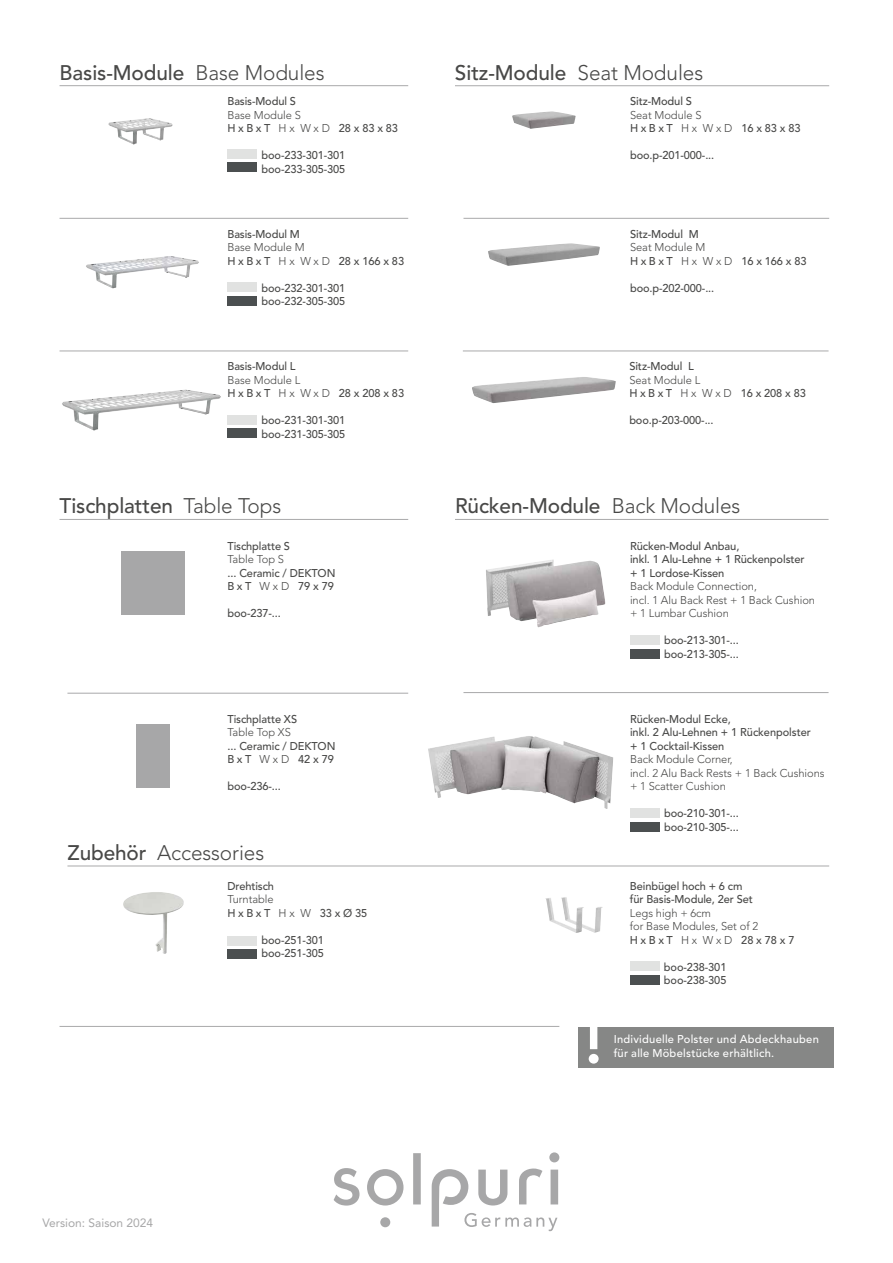
<style>
.page{position:relative;width:893px;height:1263px;background:#fff}
.page>*{position:absolute;margin:0;border:0;box-sizing:border-box;transform-origin:0 0}
.t1{font:500 21px "Avenir LT Std";letter-spacing:-.005em;color:#484847}
.t2{font:300 21px "Avenir LT Std";letter-spacing:-.005em;color:#484847}
.t3{font:12px "Avenir LT Std";color:#a7a7a8}
.t4{font:500 11.25px/13.5px "Avenir LT Std";letter-spacing:-.01em;color:#484847}
.t5{font:300 11.25px/13.5px "Avenir LT Std";letter-spacing:-.005em;color:#484847}
.t6{font:500 11.25px/14.2px "Avenir LT Std";letter-spacing:.025em;color:#fff}
.s1{font-weight:300}
.s2{font-weight:500}
</style>
<div class="page">
<svg style="left:367px;top:1169px;width:36px;height:36px"></svg>
<div style="left:413px;top:1153px;width:8px;height:51px;background:#a7a7a8"></div>
<div style="left:380px;top:1217px;width:10px;height:10px;background:#a7a7a8;border-radius:50%"></div>
<div style="left:549px;top:1152px;width:10px;height:10px;background:#a7a7a8;border-radius:50%"></div>
<div style="left:551px;top:1169px;width:7px;height:35px;background:#a7a7a8"></div>
<svg style="left:334px;top:1168px;width:25px;height:37px"></svg>
<svg style="left:432px;top:1168px;width:125px;height:63px"></svg>
<div style="left:578px;top:1027px;width:255px;height:40px;background:#868786"></div>
<svg style="left:589px;top:1027px;width:10px;height:37px"></svg>
<hr style="left:455px;top:85px;width:374px;height:1px;background:#a9a9aa">
<hr style="left:60px;top:85px;width:348px;height:1px;background:#a9a9aa">
<div style="left:630px;top:635px;width:30px;height:10px;background:#e1e2e1"></div>
<div style="left:630px;top:649px;width:30px;height:9px;background:#4b4f50"></div>
<div style="left:630px;top:808px;width:30px;height:10px;background:#e1e2e1"></div>
<div style="left:630px;top:822px;width:30px;height:9px;background:#4b4f50"></div>
<hr style="left:455px;top:519px;width:373px;height:1px;background:#a9a9aa">
<hr style="left:463px;top:692px;width:365px;height:1px;background:#a9a9aa">
<hr style="left:67px;top:866px;width:762px;height:1px;background:#a9a9aa">
<div style="left:630px;top:961px;width:30px;height:10px;background:#e1e2e1"></div>
<div style="left:630px;top:975px;width:30px;height:9px;background:#4b4f50"></div>
<hr style="left:60px;top:1026px;width:499px;height:1px;background:#a9a9aa">
<hr style="left:67px;top:693px;width:341px;height:1px;background:#a9a9aa">
<hr style="left:60px;top:519px;width:348px;height:1px;background:#a9a9aa">
<div style="left:228px;top:936px;width:29px;height:9px;background:#e1e2e1"></div>
<div style="left:228px;top:949px;width:29px;height:10px;background:#4b4f50"></div>
<div style="left:122px;top:552px;width:63px;height:63px;background:#a7a7a8"></div>
<div style="left:137px;top:725px;width:33px;height:63px;background:#a7a7a8"></div>
<hr style="left:60px;top:351px;width:348px;height:1px;background:#a9a9aa">
<hr style="left:60px;top:218px;width:348px;height:1px;background:#a9a9aa">
<div style="left:227px;top:149px;width:30px;height:10px;background:#e1e2e1"></div>
<div style="left:227px;top:163px;width:30px;height:9px;background:#4b4f50"></div>
<div style="left:227px;top:282px;width:30px;height:10px;background:#e1e2e1"></div>
<div style="left:227px;top:296px;width:30px;height:9px;background:#4b4f50"></div>
<div style="left:227px;top:415px;width:30px;height:9px;background:#e1e2e1"></div>
<div style="left:227px;top:429px;width:30px;height:9px;background:#4b4f50"></div>
<hr style="left:463px;top:218px;width:366px;height:1px;background:#a9a9aa">
<hr style="left:463px;top:351px;width:365px;height:1px;background:#a9a9aa">
<img style="left:472px;top:377px;width:144px;height:26px">
<img style="left:488px;top:243px;width:112px;height:23px">
<img style="left:512px;top:111px;width:63px;height:18px">
<img style="left:486px;top:559px;width:119px;height:68px">
<img style="left:428px;top:736px;width:185px;height:73px">
<img style="left:545px;top:897px;width:58px;height:36px">
<img style="left:123px;top:892px;width:61px;height:62px">
<img style="left:108px;top:118px;width:65px;height:26px">
<img style="left:86px;top:256px;width:113px;height:32px">
<img style="left:62px;top:390px;width:159px;height:40px">
<h1 class="t1" style="left:60px;top:60px;width:267px">Basis-Module <span class="s1">Base Modules</span></h1>
<h1 class="t1" style="left:455px;top:60px;width:250px">Sitz-Module <span class="s1">Seat Modules</span></h1>
<p class="t4" style="left:227px;top:95px;width:70px">Basis-Modul S</p>
<p class="t5" style="left:227px;top:108px;width:172px">Base Module S<br><span class="s2">H x B x T</span> H x W x D <span class="s2">28 x 83 x 83</span></p>
<p class="t4" style="left:261px;top:149px;width:85px">boo-233-301-301 boo-233-305-305</p>
<p class="t4" style="left:227px;top:227px;width:74px">Basis-Modul M</p>
<p class="t5" style="left:227px;top:241px;width:178px">Base Module M<br><span class="s2">H x B x T</span> H x W x D <span class="s2">28 x 166 x 83</span></p>
<p class="t4" style="left:261px;top:281px;width:85px">boo-232-301-301 boo-232-305-305</p>
<p class="t4" style="left:227px;top:360px;width:70px">Basis-Modul L</p>
<p class="t5" style="left:227px;top:373px;width:178px">Base Module L<br><span class="s2">H x B x T</span> H x W x D <span class="s2">28 x 208 x 83</span></p>
<p class="t4" style="left:261px;top:414px;width:85px">boo-231-301-301 boo-231-305-305</p>
<h1 class="t1" style="left:60px;top:494px;width:223px">Tischplatten <span class="s1">Table Tops</span></h1>
<p class="t4" style="left:228px;top:539px;width:64px">Tischplatte S</p>
<p class="t5" style="left:228px;top:552px;width:58px">Table Top S</p>
<p class="t4" style="left:228px;top:566px;width:109px">... Ceramic / DEKTON<br>B x T <span class="s1">W x D</span> 79 x 79</p>
<p class="t4" style="left:228px;top:607px;width:55px">boo-237-...</p>
<p class="t4" style="left:228px;top:712px;width:71px">Tischplatte XS</p>
<p class="t5" style="left:228px;top:725px;width:65px">Table Top XS</p>
<p class="t4" style="left:228px;top:739px;width:109px">... Ceramic / DEKTON<br>B x T <span class="s1">W x D</span> 42 x 79</p>
<p class="t4" style="left:228px;top:780px;width:55px">boo-236-...</p>
<h1 class="t2" style="left:67px;top:840px;width:198px"><span class="s2">Zubehör</span> Accessories</h1>
<p class="t4" style="left:228px;top:879px;width:48px">Drehtisch</p>
<p class="t5" style="left:228px;top:892px;width:141px">Turntable<br><span class="s2">H x B x T</span> H x W <span class="s2">33 x Ø 35</span></p>
<p class="t4" style="left:262px;top:933px;width:64px">boo-251-301 boo-251-305</p>
<p class="t4" style="left:630px;top:95px;width:64px">Sitz-Modul S</p>
<p class="t5" style="left:630px;top:108px;width:172px">Seat Module S<br><span class="s2">H x B x T</span> H x W x D <span class="s2">16 x 83 x 83</span></p>
<p class="t4" style="left:630px;top:149px;width:86px">boo.p-201-000-...</p>
<p class="t4" style="left:630px;top:227px;width:70px">Sitz-Modul M</p>
<p class="t5" style="left:630px;top:241px;width:178px">Seat Module M<br><span class="s2">H x B x T</span> H x W x D <span class="s2">16 x 166 x 83</span></p>
<p class="t4" style="left:630px;top:281px;width:86px">boo.p-202-000-...</p>
<p class="t4" style="left:629px;top:360px;width:66px">Sitz-Modul L</p>
<p class="t5" style="left:629px;top:373px;width:178px">Seat Module L<br><span class="s2">H x B x T</span> H x W x D <span class="s2">16 x 208 x 83</span></p>
<p class="t4" style="left:629px;top:414px;width:86px">boo.p-203-000-...</p>
<h1 class="t1" style="left:455px;top:494px;width:287px">Rücken-Module <span class="s1">Back Modules</span></h1>
<p class="t4" style="left:630px;top:539px;width:176px">Rücken-Modul Anbau,<br>inkl. 1 Alu-Lehne + 1 Rückenpolster + 1 Lordose-Kissen</p>
<p class="t5" style="left:630px;top:579px;width:187px">Back Module Connection,<br>incl. 1 Alu Back Rest + 1 Back Cushion + 1 Lumbar Cushion</p>
<p class="t4" style="left:664px;top:634px;width:76px">boo-213-301-... boo-213-305-...</p>
<p class="t4" style="left:630px;top:712px;width:182px">Rücken-Modul Ecke,<br>inkl. 2 Alu-Lehnen + 1 Rückenpolster + 1 Cocktail-Kissen</p>
<p class="t5" style="left:630px;top:752px;width:196px">Back Module Corner,<br>incl. 2 Alu Back Rests + 1 Back Cushions + 1 Scatter Cushion</p>
<p class="t4" style="left:664px;top:807px;width:76px">boo-210-301-... boo-210-305-...</p>
<p class="t4" style="left:630px;top:879px;width:124px">Beinbügel hoch + 6 cm für Basis-Module, 2er Set</p>
<p class="t5" style="left:630px;top:906px;width:166px">Legs high + 6cm<br>for Base Modules, Set of 2<br><span class="s2">H x B x T</span> H x W x D <span class="s2">28 x 78 x 7</span></p>
<p class="t4" style="left:664px;top:960px;width:64px">boo-238-301 boo-238-305</p>
<p class="t6" style="left:614px;top:1032px;width:207px">Individuelle Polster und Abdeckhauben für alle Möbelstücke erhältlich.</p>
<p class="t3" style="left:43px;top:1216px;width:112px">Version: Saison 2024</p>
</div>
